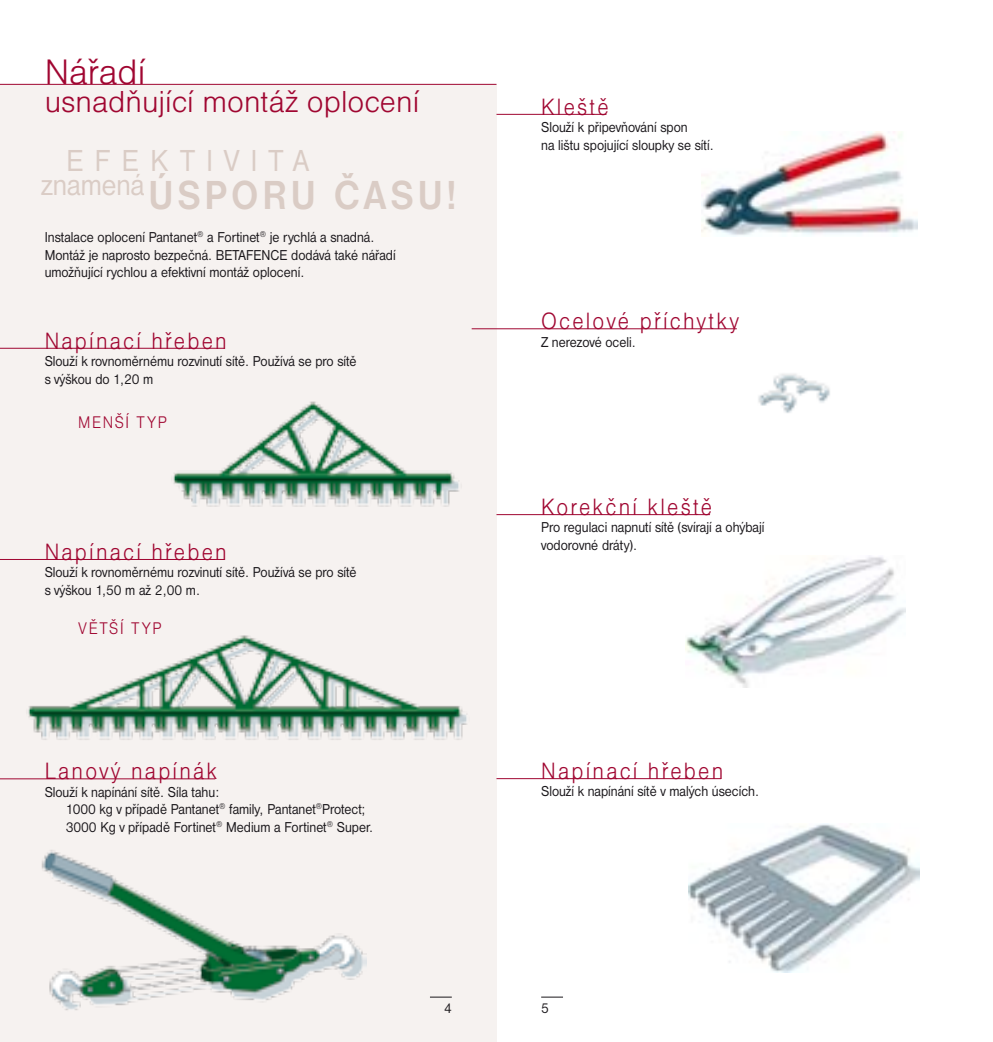
<style>
.page{position:relative;width:993px;height:1042px;background:#fff}
.page>*{position:absolute;margin:0;border:0;box-sizing:border-box;transform-origin:0 0}
.t1{font:700 42px "Nimbus San DCE";letter-spacing:.1em;color:#daccc5;scale:.9 1}
.t2{font:36.75px "Nimbus San DCE Ligh";color:#a00631}
.t3{font:31.5px "Nimbus San DCE Ligh";color:#a00631}
.t4{font:31.5px "Nimbus San DCE";letter-spacing:.4em;color:#daccc5;scale:.9 1}
.t5{font:24.5px "Nimbus San DCE Ligh";letter-spacing:.1em;color:#a00631;scale:.9 1}
.t6{font:17.5px "Nimbus San DCE Ligh";letter-spacing:.1em;color:#a00631;scale:.9 1}
.t7{font:14.88px/17.5px "Nimbus San DCE";color:#1a171b;scale:.9 1}
</style>
<div class="page">
<div style="left:0;top:84px;width:496px;height:958px;background:#f6f2f0"></div>
<img style="left:173px;top:401px;width:286px;height:106px">
<img style="left:28px;top:635px;width:439px;height:105px">
<img style="left:41px;top:850px;width:325px;height:160px">
<img style="left:688px;top:823px;width:230px;height:149px">
<img style="left:685px;top:556px;width:220px;height:132px">
<img style="left:758px;top:374px;width:72px;height:39px">
<img style="left:701px;top:132px;width:216px;height:104px">
<svg style="left:430px;top:997px;width:21px;height:1px"></svg>
<svg style="left:541px;top:997px;width:22px;height:1px"></svg>
<hr style="left:0;top:348px;width:224px;height:1px;background:#a00631">
<hr style="left:0;top:84px;width:496px;height:1px;background:#a00631">
<hr style="left:0;top:559px;width:224px;height:1px;background:#a00631">
<hr style="left:0;top:778px;width:215px;height:1px;background:#a00631">
<hr style="left:496px;top:114px;width:110px;height:1px;background:#a00631">
<hr style="left:471px;top:328px;width:265px;height:1px;background:#a00631">
<hr style="left:496px;top:514px;width:213px;height:1px;background:#a00631">
<hr style="left:496px;top:778px;width:224px;height:1px;background:#a00631">
<h2 class="t2" style="left:45px;top:52px;width:102px">Nářadí</h2>
<h3 class="t3" style="left:45px;top:84px;width:376px">usnadňující montáž oplocení</h3>
<h3 class="t4" style="left:66px;top:143px;width:271px">EFEKTIVITA</h3>
<h1 class="t1" style="left:41px;top:171px;width:463px"><sup>znamená</sup>ÚSPORU ČASU!</h1>
<p class="t7" style="left:45px;top:229px;width:391px">Instalace oplocení Pantanet<sup>®</sup> a Fortinet<sup>®</sup> je rychlá a snadná.<br>Montáž je naprosto bezpečná. BETAFENCE dodává také nářadí umožňující rychlou a efektivní montáž oplocení.</p>
<h3 class="t5" style="left:45px;top:327px;width:204px">Napínací hřeben</h3>
<p class="t7" style="left:45px;top:352px;width:348px">Slouží k rovnoměrnému rozvinutí sítě. Používá se pro sítě s výškou do 1,20 m</p>
<p class="t6" style="left:78px;top:413px;width:100px">MENŠÍ TYP</p>
<h3 class="t5" style="left:45px;top:538px;width:204px">Napínací hřeben</h3>
<p class="t7" style="left:45px;top:564px;width:348px">Slouží k rovnoměrnému rozvinutí sítě. Používá se pro sítě s výškou 1,50 m až 2,00 m.</p>
<p class="t6" style="left:78px;top:618px;width:94px">VĚTŠÍ TYP</p>
<h3 class="t5" style="left:45px;top:757px;width:193px">Lanový napínák</h3>
<p class="t7" style="left:45px;top:783px;width:195px">Slouží k napínání sítě. Síla tahu:</p>
<p class="t7" style="left:66px;top:800px;width:334px">1000 kg v případě Pantanet<sup>®</sup> family, Pantanet<sup>®</sup>Protect;</p>
<p class="t7" style="left:45px;top:818px;width:12px">3</p>
<p class="t7" style="left:73px;top:818px;width:334px">000 Kg v případě Fortinet<sup>®</sup> Medium a Fortinet<sup>®</sup> Super.</p>
<h3 class="t5" style="left:541px;top:93px;width:76px">Kleště</h3>
<p class="t7" style="left:541px;top:119px;width:193px">Slouží k připevňování spon<br>na lištu spojující sloupky se sítí.</p>
<h3 class="t5" style="left:541px;top:307px;width:221px">Ocelové příchytky</h3>
<p class="t7" style="left:541px;top:333px;width:107px">Z nerezové oceli.</p>
<h3 class="t5" style="left:541px;top:493px;width:191px">Korekční kleště</h3>
<p class="t7" style="left:541px;top:519px;width:249px">Pro regulaci napnutí sítě (svírají a ohýbají vodorovné dráty).</p>
<h3 class="t5" style="left:541px;top:757px;width:204px">Napínací hřeben</h3>
<p class="t7" style="left:541px;top:783px;width:243px">Slouží k napínání sítě v malých úsecích.</p>
</div>
